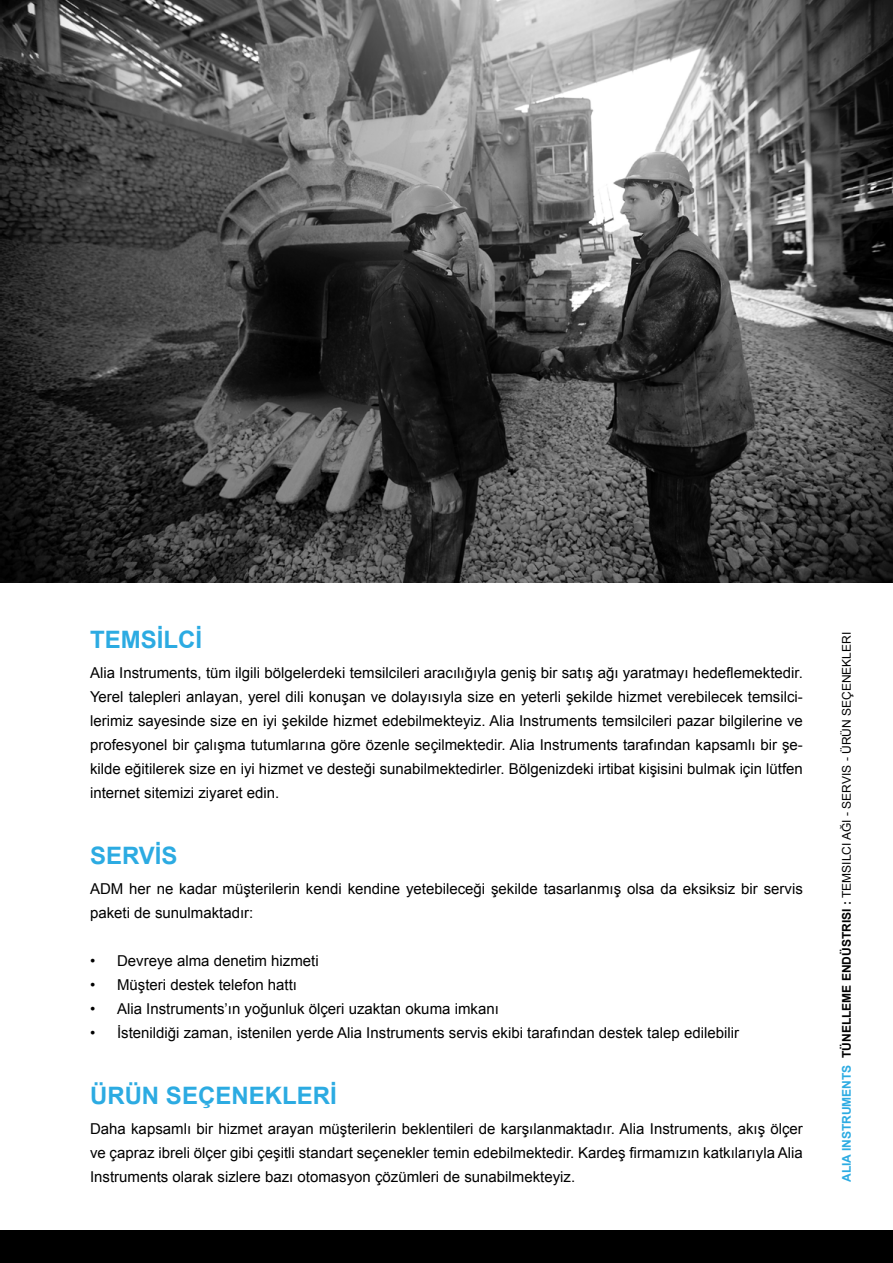
<style>
.page{position:relative;width:893px;height:1263px;background:#fff}
.page>*{position:absolute;margin:0;border:0;box-sizing:border-box;transform-origin:0 0}
.t1{font:700 24px "Arial";color:#2cabe2}
.t2{font:15px/24px "Arial";color:#000;text-align:justify}
.t3{font:12px "Arial";color:#000}
.s1{font-weight:700;color:#2cabe2}
.s2{font-weight:700}
</style>
<div class="page">
<div style="left:0;top:1230px;width:893px;height:33px;background:#000"></div>
<img style="left:0;top:0;width:893px;height:582px">
<h1 class="t1" style="left:90px;top:623px;width:114px">TEMSİLCİ</h1>
<p class="t2" style="left:90px;top:661px;width:714px">Alia Instruments, tüm ilgili bölgelerdeki temsilcileri aracılığıyla geniş bir satış ağı yaratmayı hedeflemektedir.<br>Yerel talepleri anlayan, yerel dili konuşan ve dolayısıyla size en yeterli şekilde hizmet verebilecek temsilci&shy;lerimiz sayesinde size en iyi şekilde hizmet edebilmekteyiz. Alia Instruments temsilcileri pazar bilgilerine ve profesyonel bir çalışma tutumlarına göre özenle seçilmektedir. Alia Instruments tarafından kapsamlı bir şe&shy;kilde eğitilerek size en iyi hizmet ve desteği sunabilmektedirler. Bölgenizdeki irtibat kişisini bulmak için lütfen internet sitemizi ziyaret edin.</p>
<h1 class="t1" style="left:90px;top:839px;width:89px">SERVİS</h1>
<p class="t2" style="left:90px;top:877px;width:714px">ADM her ne kadar müşterilerin kendi kendine yetebileceği şekilde tasarlanmış olsa da eksiksiz bir servis paketi de sunulmaktadır:</p>
<p class="t2" style="left:90px;top:949px;width:230px">• Devreye alma denetim hizmeti</p>
<p class="t2" style="left:90px;top:973px;width:209px">• Müşteri destek telefon hattı</p>
<p class="t2" style="left:90px;top:997px;width:410px">• Alia Instruments’ın yoğunluk ölçeri uzaktan okuma imkanı</p>
<p class="t2" style="left:90px;top:1021px;width:651px">• İstenildiği zaman, istenilen yerde Alia Instruments servis ekibi tarafından destek talep edilebilir</p>
<h1 class="t1" style="left:90px;top:1079px;width:35px">Ürün</h1>
<h1 class="t1" style="left:166px;top:1079px;width:172px">SEÇENEKLERİ</h1>
<p class="t2" style="left:90px;top:1117px;width:715px">Daha kapsamlı bir hizmet arayan müşterilerin beklentileri de karşılanmaktadır. Alia Instruments, akış ölçer ve çapraz ibreli ölçer gibi çeşitli standart seçenekler temin edebilmektedir. Kardeş firmamızın katkılarıyla Alia Instruments olarak sizlere bazı otomasyon çözümleri de sunabilmekteyiz.</p>
<p class="t3" style="left:839px;top:1182px;width:549px;rotate:-90deg"><span class="s1">ALIA INSTRUMENTS</span> <span class="s2">tünelleme endüstrisi :</span> Temsi lci Ağı - Servis - Ü rün Seçenekleri</p>
</div>
